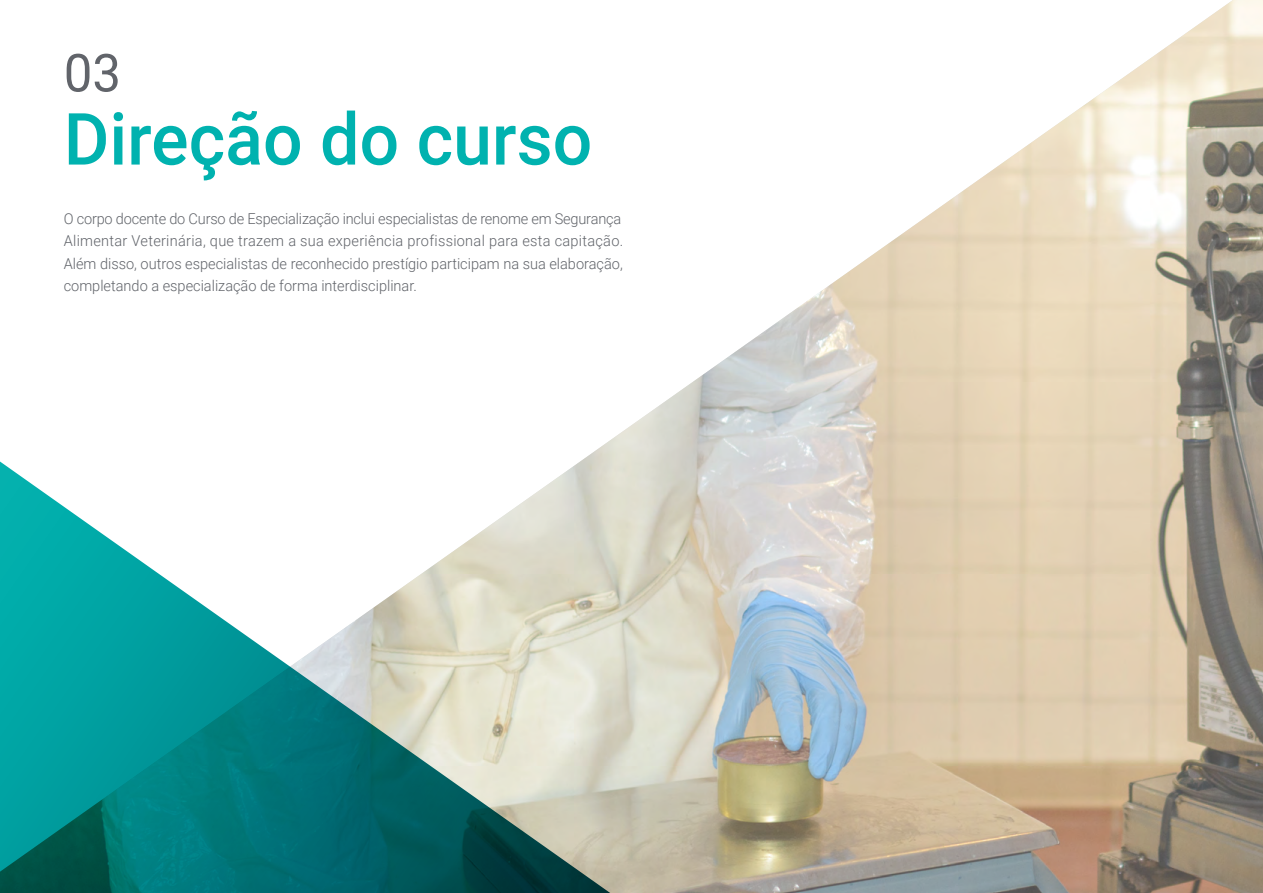
<style>
.page{position:relative;width:1263px;height:893px;background:#fff}
.page>*{position:absolute;margin:0;border:0;box-sizing:border-box;transform-origin:0 0}
.t1{font:500 72px "Roboto";color:#00b2af}
.t2{font:52.5px "Roboto";color:#61646a}
.t3{font:300 15px/22.5px "Roboto";color:#61646a}
</style>
<div class="page">
<img style="left:602px;top:0;width:661px;height:893px">
<svg style="left:0;top:446px;width:640px;height:447px"></svg>
<h2 class="t2" style="left:64px;top:36px;width:59px">03</h2>
<h1 class="t1" style="left:64px;top:89px;width:530px">Direção do curso</h1>
<p class="t3" style="left:64px;top:207px;width:561px">O corpo docente do Curso de Especialização inclui especialistas de renome em Segurança Alimentar Veterinária, que trazem a sua experiência profissional para esta capitação.<br>Além disso, outros especialistas de reconhecido prestígio participam na sua elaboração, completando a especialização de forma interdisciplinar.</p>
</div>
